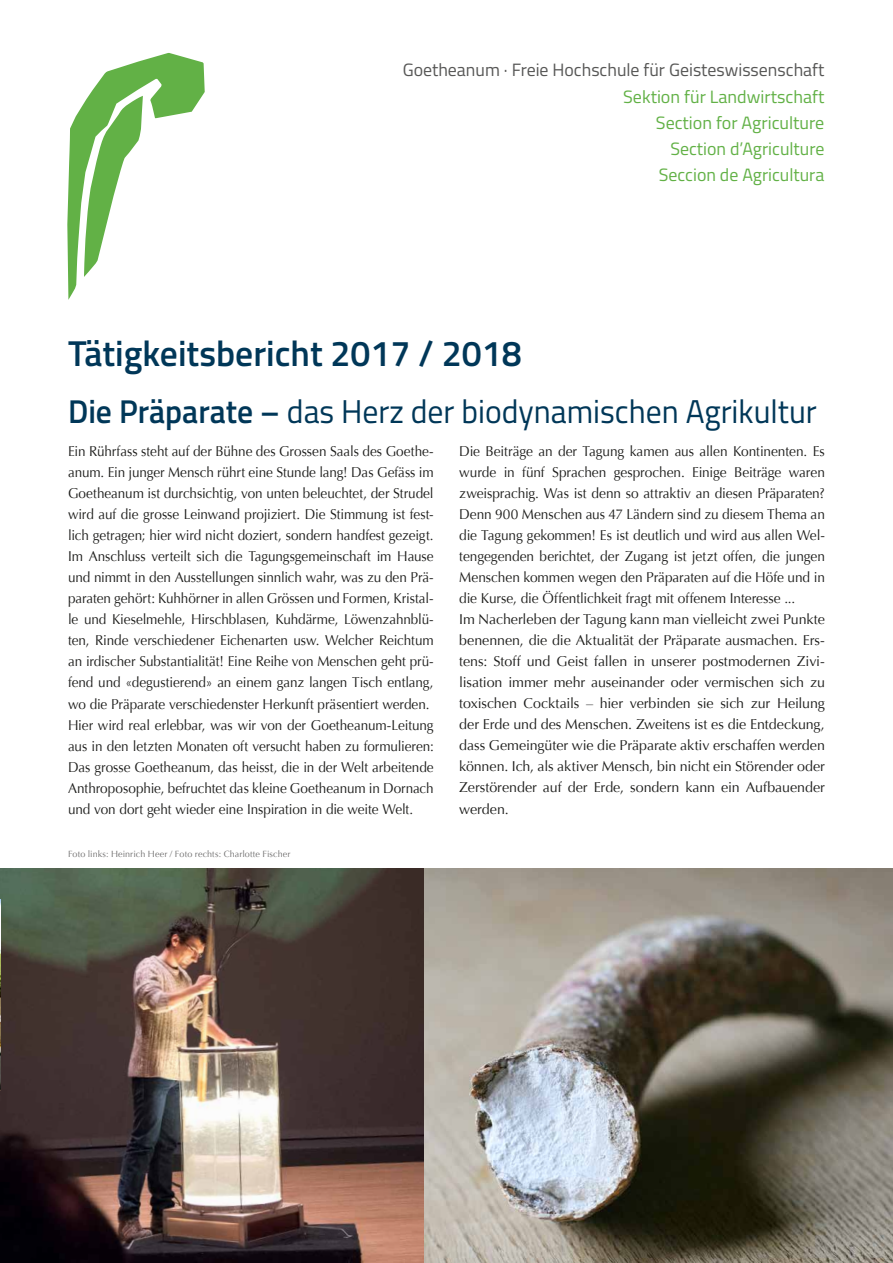
<style>
.page{position:relative;width:893px;height:1263px;background:#fff}
.page>*{position:absolute;margin:0;border:0;box-sizing:border-box;transform-origin:0 0}
.t1{font:600 36px "Titillium";color:#003758}
.t2{font:33px "Titillium";color:#003758;scale:.96 1}
.t3{font:17.85px/26.1px "Titillium";color:#62b146;text-align:right}
.t4{font:17.85px "Titillium";color:#575756}
.t5{font:300 17.55px "Titillium";letter-spacing:.01em;color:#575756}
.t6{font:17.55px "Titillium";letter-spacing:.01em;color:#62b146}
.t7{font:14.25px/21px "Optima";letter-spacing:-.005em;color:#1d1d1b;scale:.95 1}
.t8{font:14.25px/21px "Optima";letter-spacing:-.005em;color:#1d1d1b;scale:.96 1}
.t9{font:9px "Optima";letter-spacing:.01em;color:#706f6f}
.s1{font-weight:600}
</style>
<div class="page">
<img style="left:0;top:868px;width:425px;height:395px">
<img style="left:0;top:899px;width:1px;height:191px">
<hr style="left:0;top:1089px;width:1px;height:123px;background:#003208">
<svg style="left:67px;top:53px;width:138px;height:247px"></svg>
<img style="left:425px;top:868px;width:468px;height:395px">
<p class="t4" style="left:403px;top:57px;width:423px">Goetheanum · Freie Hochschule für Geisteswissenschaft</p>
<p class="t3" style="left:623px;top:82px;width:203px">Sektion für Landwirtschaft<br>Section for Agriculture<br>Section d’Agriculture<br>Seccion de Agricultura</p>
<p class="t5" style="left:402px;top:58px;width:422px">Goetheanum · Freie Hochschule für Geisteswissenschaft</p>
<p class="t6" style="left:623px;top:79px;width:202px">Sektion für Landwirtschaft</p>
<h1 class="t1" style="left:68px;top:326px;width:455px">Tätigkeitsbericht 2017 / 2018</h1>
<h2 class="t2" style="left:68px;top:387px;width:781px"><span class="s1">Die Präparate –</span> das Herz der biodynamischen Agrikultur</h2>
<p class="t7" style="left:68px;top:441px;width:386px">Ein Rührfass steht auf der Bühne des Grossen Saals des Goethe&shy;anum. Ein junger Mensch rührt eine Stunde lang! Das Gefäss im Goetheanum ist durchsichtig, von unten beleuchtet, der Strudel wird auf die grosse Leinwand projiziert. Die Stimmung ist fest&shy;lich getragen; hier wird nicht doziert, sondern handfest gezeigt.<br>Im Anschluss verteilt sich die Tagungsgemeinschaft im Hause und nimmt in den Ausstellungen sinnlich wahr, was zu den Prä&shy;paraten gehört: Kuhhörner in allen Grössen und Formen, Kristal&shy;le und Kieselmehle, Hirschblasen, Kuhdärme, Löwenzahnblü&shy;ten, Rinde verschiedener Eichenarten usw. Welcher Reichtum an irdischer Substantialität! Eine Reihe von Menschen geht prü&shy;fend und «degustierend» an einem ganz langen Tisch entlang, wo die Präparate verschiedenster Herkunft präsentiert werden.<br>Hier wird real erlebbar, was wir von der Goetheanum-Leitung aus in den letzten Monaten oft versucht haben zu formulieren:<br>Das grosse Goetheanum, das heisst, die in der Welt arbeitende Anthroposophie, befruchtet das kleine Goetheanum in Dornach und von dort geht wieder eine Inspiration in die weite Welt.</p>
<p class="t8" style="left:459px;top:441px;width:382px">Die Beiträge an der Tagung kamen aus allen Kontinenten. Es wurde in fünf Sprachen gesprochen. Einige Beiträge waren zweisprachig. Was ist denn so attraktiv an diesen Präparaten?<br>Denn 900 Menschen aus 47 Ländern sind zu diesem Thema an die Tagung gekommen! Es ist deutlich und wird aus allen Wel&shy;tengegenden berichtet, der Zugang ist jetzt offen, die jungen Menschen kommen wegen den Präparaten auf die Höfe und in die Kurse, die Öffentlichkeit fragt mit offenem Interesse ...<br>Im Nacherleben der Tagung kann man vielleicht zwei Punkte benennen, die die Aktualität der Präparate ausmachen. Ers&shy;tens: Stoff und Geist fallen in unserer postmodernen Zivi&shy;lisation immer mehr auseinander oder vermischen sich zu toxischen Cocktails – hier verbinden sie sich zur Heilung der Erde und des Menschen. Zweitens ist es die Entdeckung, dass Gemeingüter wie die Präparate aktiv erschaffen werden können. Ich, als aktiver Mensch, bin nicht ein Störender oder Zerstörender auf der Erde, sondern kann ein Aufbauender werden.</p>
<p class="t9" style="left:68px;top:849px;width:224px">Foto links: Heinrich Heer / Foto rechts: Charlotte Fischer</p>
</div>
